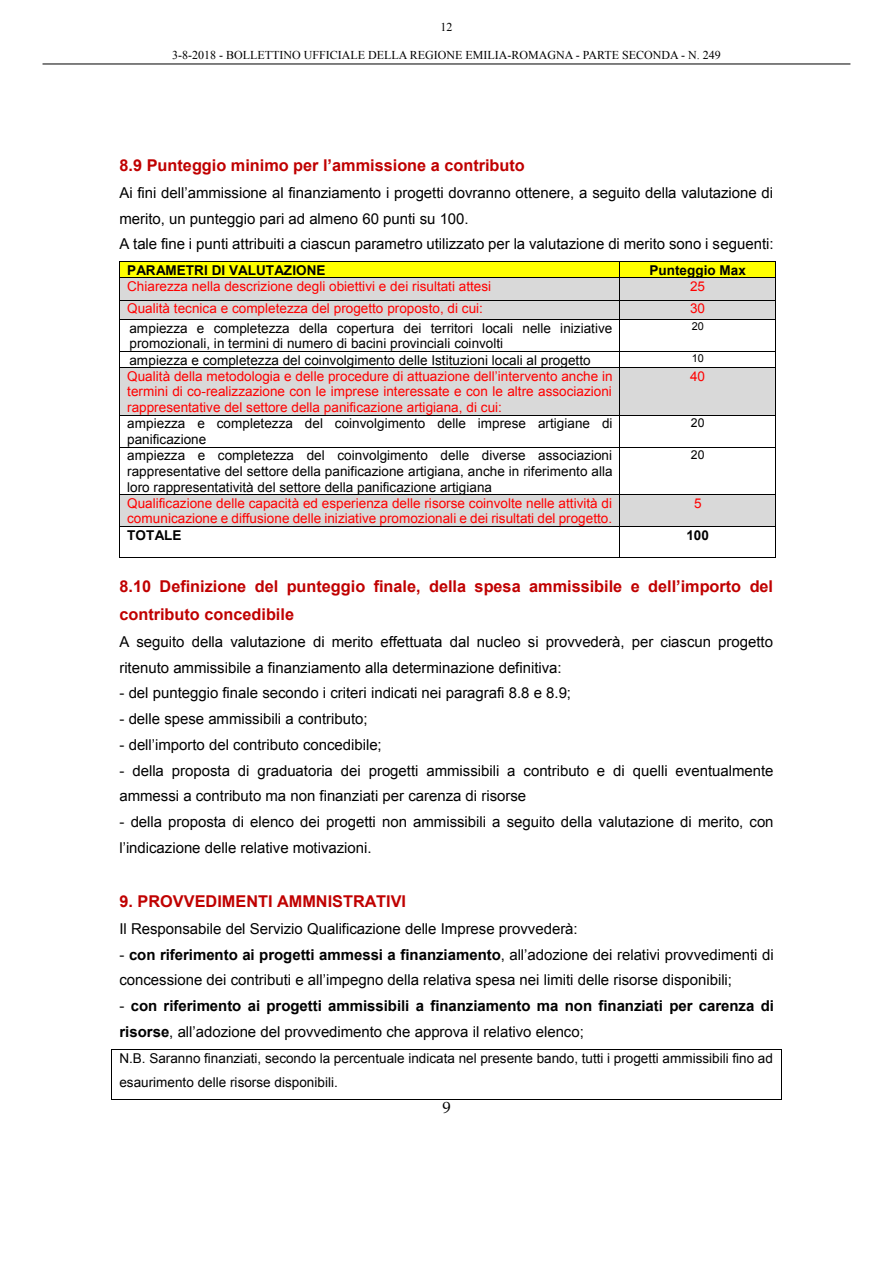
<style>
.page{position:relative;width:893px;height:1263px;background:#fff}
.page>*{position:absolute;margin:0;border:0;box-sizing:border-box;transform-origin:0 0}
.t1{font:700 16.35px/28px "Arial";color:#c00000}
.t2{font:16.35px "Book Antiqua";color:#000}
.t3{font:15px/25.8px "Arial";color:#000}
.t4{font:700 15px/25.8px "Arial";letter-spacing:-.005em;color:#000}
.t5{font:13.5px/15.6px "Arial";color:#000}
.t6{font:13.5px/15.6px "Arial";color:#f00;text-align:justify}
.t7{font:700 13.5px "Arial";letter-spacing:.005em;color:#000}
.t8{font:12.15px "Arial";color:#000}
.t9{font:12px "Times New Roman";color:#000}
.t10{font:10.95px "Arial";color:#000}
.s1{font-weight:700}
.s2{font-weight:400}
</style>
<div class="page">
<hr style="left:43px;top:64px;width:807px;height:1px;background:#000">
<div style="left:120px;top:262px;width:499px;height:16px;background:#ff0"></div>
<div style="left:620px;top:262px;width:155px;height:16px;background:#ff0"></div>
<hr style="left:120px;top:261px;width:499px;height:1px;background:#000">
<hr style="left:620px;top:261px;width:155px;height:1px;background:#000">
<div style="left:120px;top:278px;width:499px;height:22px;background:#d9d9d9"></div>
<div style="left:620px;top:278px;width:155px;height:22px;background:#d9d9d9"></div>
<hr style="left:120px;top:278px;width:499px;height:1px;background:#000">
<hr style="left:620px;top:278px;width:155px;height:1px;background:#000">
<div style="left:120px;top:300px;width:499px;height:19px;background:#d9d9d9"></div>
<div style="left:620px;top:300px;width:155px;height:19px;background:#d9d9d9"></div>
<hr style="left:120px;top:300px;width:499px;height:1px;background:#000">
<hr style="left:620px;top:300px;width:155px;height:1px;background:#000">
<svg style="left:119px;top:261px;width:1px;height:59px"></svg>
<hr style="left:120px;top:319px;width:499px;height:1px;background:#000">
<svg style="left:619px;top:261px;width:1px;height:59px"></svg>
<hr style="left:620px;top:319px;width:155px;height:1px;background:#000">
<svg style="left:775px;top:261px;width:1px;height:59px"></svg>
<hr style="left:119px;top:320px;width:1px;height:31px;background:#000">
<hr style="left:619px;top:320px;width:1px;height:31px;background:#000">
<hr style="left:775px;top:320px;width:1px;height:31px;background:#000">
<hr style="left:120px;top:351px;width:499px;height:1px;background:#000">
<hr style="left:620px;top:351px;width:155px;height:1px;background:#000">
<div style="left:120px;top:368px;width:499px;height:47px;background:#d9d9d9"></div>
<div style="left:620px;top:368px;width:155px;height:47px;background:#d9d9d9"></div>
<svg style="left:119px;top:351px;width:1px;height:17px"></svg>
<hr style="left:120px;top:367px;width:499px;height:1px;background:#000">
<svg style="left:619px;top:351px;width:1px;height:17px"></svg>
<hr style="left:620px;top:367px;width:155px;height:1px;background:#000">
<svg style="left:775px;top:351px;width:1px;height:17px"></svg>
<hr style="left:119px;top:368px;width:1px;height:47px;background:#000">
<hr style="left:619px;top:368px;width:1px;height:47px;background:#000">
<hr style="left:775px;top:368px;width:1px;height:47px;background:#000">
<hr style="left:120px;top:415px;width:499px;height:1px;background:#000">
<hr style="left:620px;top:415px;width:155px;height:1px;background:#000">
<hr style="left:119px;top:416px;width:1px;height:31px;background:#000">
<hr style="left:619px;top:416px;width:1px;height:31px;background:#000">
<hr style="left:775px;top:416px;width:1px;height:31px;background:#000">
<hr style="left:120px;top:447px;width:499px;height:1px;background:#000">
<hr style="left:620px;top:447px;width:155px;height:1px;background:#000">
<hr style="left:119px;top:448px;width:1px;height:46px;background:#000">
<hr style="left:619px;top:448px;width:1px;height:46px;background:#000">
<hr style="left:775px;top:448px;width:1px;height:46px;background:#000">
<div style="left:120px;top:495px;width:499px;height:31px;background:#d9d9d9"></div>
<div style="left:620px;top:495px;width:155px;height:31px;background:#d9d9d9"></div>
<hr style="left:120px;top:494px;width:499px;height:1px;background:#000">
<hr style="left:620px;top:494px;width:155px;height:1px;background:#000">
<hr style="left:119px;top:495px;width:1px;height:31px;background:#000">
<hr style="left:619px;top:495px;width:1px;height:31px;background:#000">
<hr style="left:775px;top:495px;width:1px;height:31px;background:#000">
<hr style="left:120px;top:526px;width:499px;height:1px;background:#000">
<hr style="left:620px;top:526px;width:155px;height:1px;background:#000">
<hr style="left:119px;top:527px;width:1px;height:30px;background:#000">
<hr style="left:120px;top:557px;width:499px;height:1px;background:#000">
<hr style="left:619px;top:527px;width:1px;height:30px;background:#000">
<hr style="left:620px;top:557px;width:155px;height:1px;background:#000">
<hr style="left:775px;top:527px;width:1px;height:30px;background:#000">
<hr style="left:112px;top:1049px;width:669px;height:1px;background:#000">
<hr style="left:112px;top:1099px;width:669px;height:1px;background:#000">
<svg style="left:111px;top:1049px;width:1px;height:51px"></svg>
<svg style="left:781px;top:1049px;width:1px;height:51px"></svg>
<p class="t9" style="left:440px;top:19px;width:13px">12</p>
<p class="t9" style="left:172px;top:47px;width:466px">3-8-2018 - BOLLETTINO UFFICIALE DELLA REGIONE EMILIA-ROMAGNA - PARTE SECONDA</p>
<p class="t9" style="left:681px;top:47px;width:41px">- N. 249</p>
<p class="t1" style="left:119px;top:152px;width:407px">8.9 Punteggio minimo per l’ammissione a contributo</p>
<p class="t3" style="left:119px;top:180px;width:656px">Ai fini dell’ammissione al finanziamento i progetti dovranno ottenere, a seguito della valutazione di merito, un punteggio pari ad almeno 60 punti su 100.<br>A tale fine i punti attribuiti a ciascun parametro utilizzato per la valutazione di merito sono i seguenti:</p>
<p class="t7" style="left:127px;top:261px;width:200px">PARAMETRI DI VALUTAZIONE</p>
<p class="t7" style="left:649px;top:261px;width:98px">Punteggio Max</p>
<p class="t6" style="left:127px;top:278px;width:366px">Chiarezza nella descrizione degli obiettivi e dei risultati attesi</p>
<p class="t6" style="left:690px;top:278px;width:17px">25</p>
<p class="t6" style="left:127px;top:301px;width:357px">Qualità tecnica e completezza del progetto proposto, di cui:</p>
<p class="t6" style="left:690px;top:301px;width:17px">30</p>
<p class="t5" style="left:129px;top:320px;width:484px">ampiezza e completezza della copertura dei territori locali nelle iniziative promozionali, in termini di numero di bacini provinciali coinvolti</p>
<p class="t10" style="left:692px;top:319px;width:14px">20</p>
<p class="t5" style="left:129px;top:352px;width:463px">ampiezza e completezza del coinvolgimento delle Istituzioni locali al progetto</p>
<p class="t10" style="left:692px;top:351px;width:14px">10</p>
<p class="t6" style="left:127px;top:368px;width:487px">Qualità della metodologia e delle procedure di attuazione dell’intervento anche in termini di co-realizzazione con le imprese interessate e con le altre associazioni rappresentative del settore della panificazione artigiana, di cui:</p>
<p class="t6" style="left:690px;top:368px;width:17px">40</p>
<p class="t5" style="left:127px;top:416px;width:487px">ampiezza e completezza del coinvolgimento delle imprese artigiane di panificazione</p>
<p class="t8" style="left:691px;top:415px;width:15px">20</p>
<p class="t5" style="left:127px;top:448px;width:487px;text-align:justify">ampiezza e completezza del coinvolgimento delle diverse associazioni rappresentative del settore della panificazione artigiana, anche in riferimento alla loro rappresentatività del settore della panificazione artigiana</p>
<p class="t8" style="left:691px;top:447px;width:15px">20</p>
<p class="t6" style="left:127px;top:495px;width:486px">Qualificazione delle capacità ed esperienza delle risorse coinvolte nelle attività di comunicazione e diffusione delle iniziative promozionali e dei risultati del progetto.</p>
<p class="t6" style="left:694px;top:495px;width:9px">5</p>
<p class="t7" style="left:127px;top:526px;width:56px">TOTALE</p>
<p class="t7" style="left:686px;top:526px;width:24px">100</p>
<p class="t1" style="left:119px;top:573px;width:655px">8.10 Definizione del punteggio finale, della spesa ammissibile e dell’importo del contributo concedibile</p>
<p class="t3" style="left:119px;top:629px;width:655px">A seguito della valutazione di merito effettuata dal nucleo si provvederà, per ciascun progetto ritenuto ammissibile a finanziamento alla determinazione definitiva:</p>
<p class="t3" style="left:119px;top:680px;width:453px">- del punteggio finale secondo i criteri indicati nei paragrafi 8.8 e 8.9;</p>
<p class="t3" style="left:119px;top:706px;width:250px">- delle spese ammissibili a contributo;</p>
<p class="t3" style="left:119px;top:732px;width:264px">- dell’importo del contributo concedibile;</p>
<p class="t3" style="left:119px;top:757px;width:656px">- della proposta di graduatoria dei progetti ammissibili a contributo e di quelli eventualmente ammessi a contributo ma non finanziati per carenza di risorse</p>
<p class="t3" style="left:119px;top:809px;width:656px">- della proposta di elenco dei progetti non ammissibili a seguito della valutazione di merito, con l’indicazione delle relative motivazioni.</p>
<p class="t1" style="left:119px;top:888px;width:288px">9. PROVVEDIMENTI AMMNISTRATIVI</p>
<p class="t3" style="left:119px;top:916px;width:460px">Il Responsabile del Servizio Qualificazione delle Imprese provvederà:</p>
<p class="t3" style="left:119px;top:941px;width:656px">- <span class="s1">con riferimento ai progetti ammessi a finanziamento</span>, all’adozione dei relativi provvedimenti di concessione dei contributi e all’impegno della relativa spesa nei limiti delle risorse disponibili;</p>
<p class="t4" style="left:119px;top:993px;width:656px"><span class="s2">-</span> con riferimento ai progetti ammissibili a finanziamento ma non finanziati per carenza di risorse<span class="s2">, all’adozione del provvedimento che approva il relativo elenco;</span></p>
<p class="t5" style="left:119px;top:1047px;width:655px;line-height:23.2px">N.B. Saranno finanziati, secondo la percentuale indicata nel presente bando, tutti i progetti ammissibili fino ad esaurimento delle risorse disponibili.</p>
<p class="t2" style="left:442px;top:1096px;width:10px">9</p>
</div>
